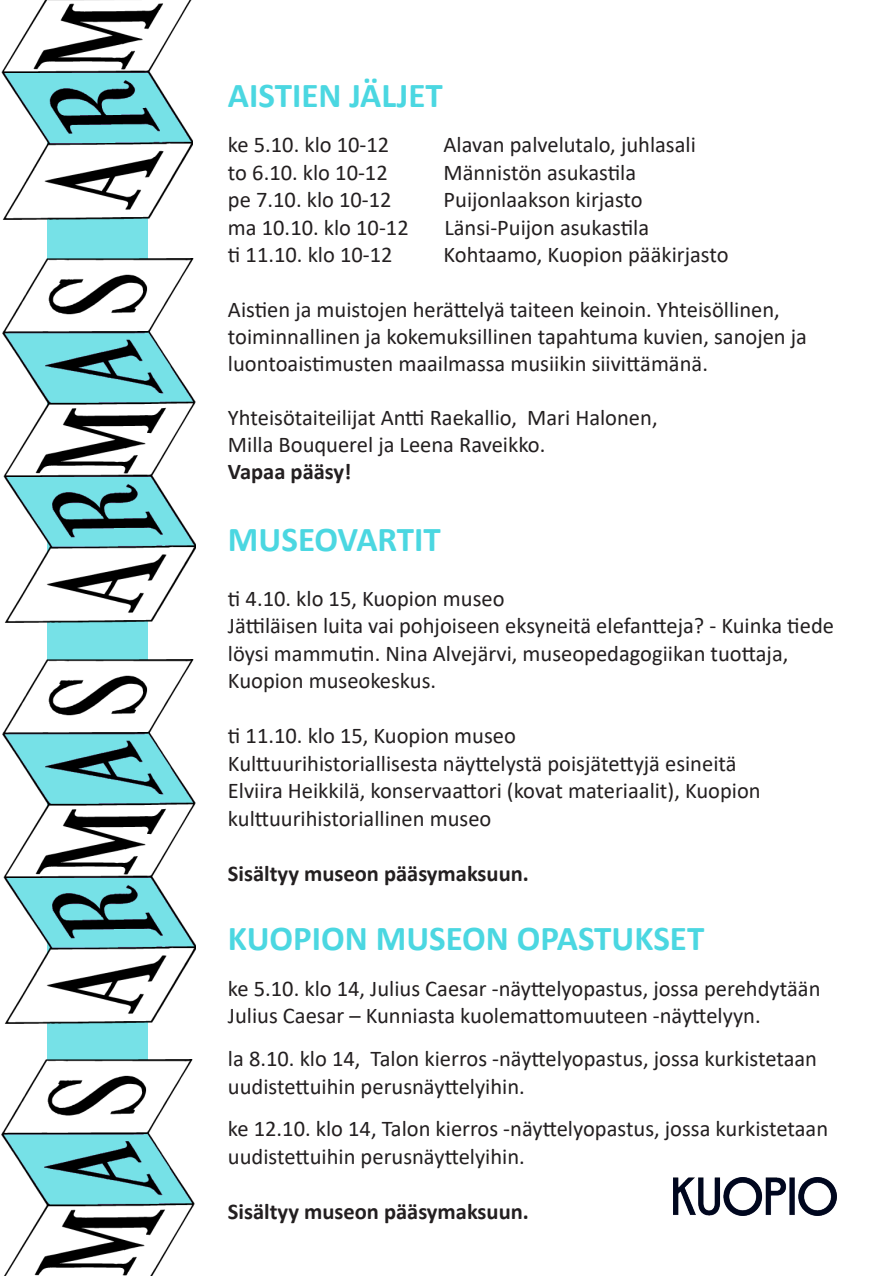
<style>
.page{position:relative;width:886px;height:1276px;background:#fff}
.page>*{position:absolute;margin:0;border:0;box-sizing:border-box;transform-origin:0 0}
.t1{font:700 35px "Calibri";color:#4bd7e1}
.t2{font:22.5px/27.5px "Calibri";color:#231f20}
.t3{font:700 22.5px "Calibri";color:#231f20}
</style>
<div class="page">
<img style="left:673px;top:1177px;width:163px;height:38px">
<div style="left:48px;top:0;width:100px;height:1276px;background:#76e1e7"></div>
<img style="left:3px;top:258px;width:192px;height:365px">
<img style="left:1px;top:0;width:192px;height:219px">
<img style="left:3px;top:659px;width:192px;height:365px">
<img style="left:1px;top:1060px;width:193px;height:216px">
<p class="t1" style="left:228px;top:70px;width:216px">AISTIEN JÄLJET</p>
<p class="t2" style="left:228px;top:130px;width:163px">ke 5.10. klo 10-12</p>
<p class="t2" style="left:444px;top:130px;width:254px">Alavan palvelutalo, juhlasali</p>
<p class="t2" style="left:228px;top:158px;width:161px">to 6.10. klo 10-12</p>
<p class="t2" style="left:444px;top:158px;width:194px">Männistön asukastila</p>
<p class="t2" style="left:228px;top:185px;width:165px">pe 7.10. klo 10-12</p>
<p class="t2" style="left:444px;top:185px;width:201px">Puijonlaakson kirjasto</p>
<p class="t2" style="left:228px;top:213px;width:182px">ma 10.10. klo 10-12</p>
<p class="t2" style="left:444px;top:213px;width:206px">Länsi-Puijon asukastila</p>
<p class="t2" style="left:228px;top:240px;width:166px">ti 11.10. klo 10-12</p>
<p class="t2" style="left:444px;top:240px;width:287px">Kohtaamo, Kuopion pääkirjasto</p>
<p class="t2" style="left:228px;top:295px;width:580px">Aistien ja muistojen herättelyä taiteen keinoin. Yhteisöllinen, toiminnallinen ja kokemuksillinen tapahtuma kuvien, sanojen ja luontoaistimusten maailmassa musiikin siivittämänä.</p>
<p class="t2" style="left:228px;top:403px;width:431px">Yhteisötaiteilijat Antti Raekallio, Mari Halonen,</p>
<p class="t2" style="left:228px;top:430px;width:319px">Milla Bouquerel ja Leena Raveikko.</p>
<p class="t3" style="left:228px;top:455px;width:125px">Vapaa pääsy!</p>
<p class="t1" style="left:228px;top:514px;width:214px">MUSEOVARTIT</p>
<p class="t2" style="left:228px;top:584px;width:607px">ti 4.10. klo 15, Kuopion museo<br>Jättiläisen luita vai pohjoiseen eksyneitä elefantteja? - Kuinka tiede löysi mammutin. Nina Alvejärvi, museopedagogiikan tuottaja, Kuopion museokeskus.</p>
<p class="t2" style="left:228px;top:721px;width:510px">ti 11.10. klo 15, Kuopion museo<br>Kulttuurihistoriallisesta näyttelystä poisjätettyjä esineitä</p>
<p class="t2" style="left:228px;top:776px;width:534px">Elviira Heikkilä, konservaattori (kovat materiaalit), Kuopion kulttuurihistoriallinen museo</p>
<p class="t3" style="left:228px;top:857px;width:302px">Sisältyy museon pääsymaksuun.</p>
<p class="t1" style="left:228px;top:914px;width:478px">KUOPION MUSEON OPASTUKSET</p>
<p class="t2" style="left:228px;top:974px;width:594px">ke 5.10. klo 14, Julius Caesar -näyttelyopastus, jossa perehdytään<br>Julius Caesar – Kunniasta kuolemattomuuteen -näyttelyyn.</p>
<p class="t2" style="left:228px;top:1044px;width:591px">la 8.10. klo 14, Talon kierros -näyttelyopastus, jossa kurkistetaan uudistettuihin perusnäyttelyihin.</p>
<p class="t2" style="left:228px;top:1114px;width:602px">ke 12.10. klo 14, Talon kierros -näyttelyopastus, jossa kurkistetaan uudistettuihin perusnäyttelyihin.</p>
<p class="t3" style="left:228px;top:1195px;width:302px">Sisältyy museon pääsymaksuun.</p>
</div>
